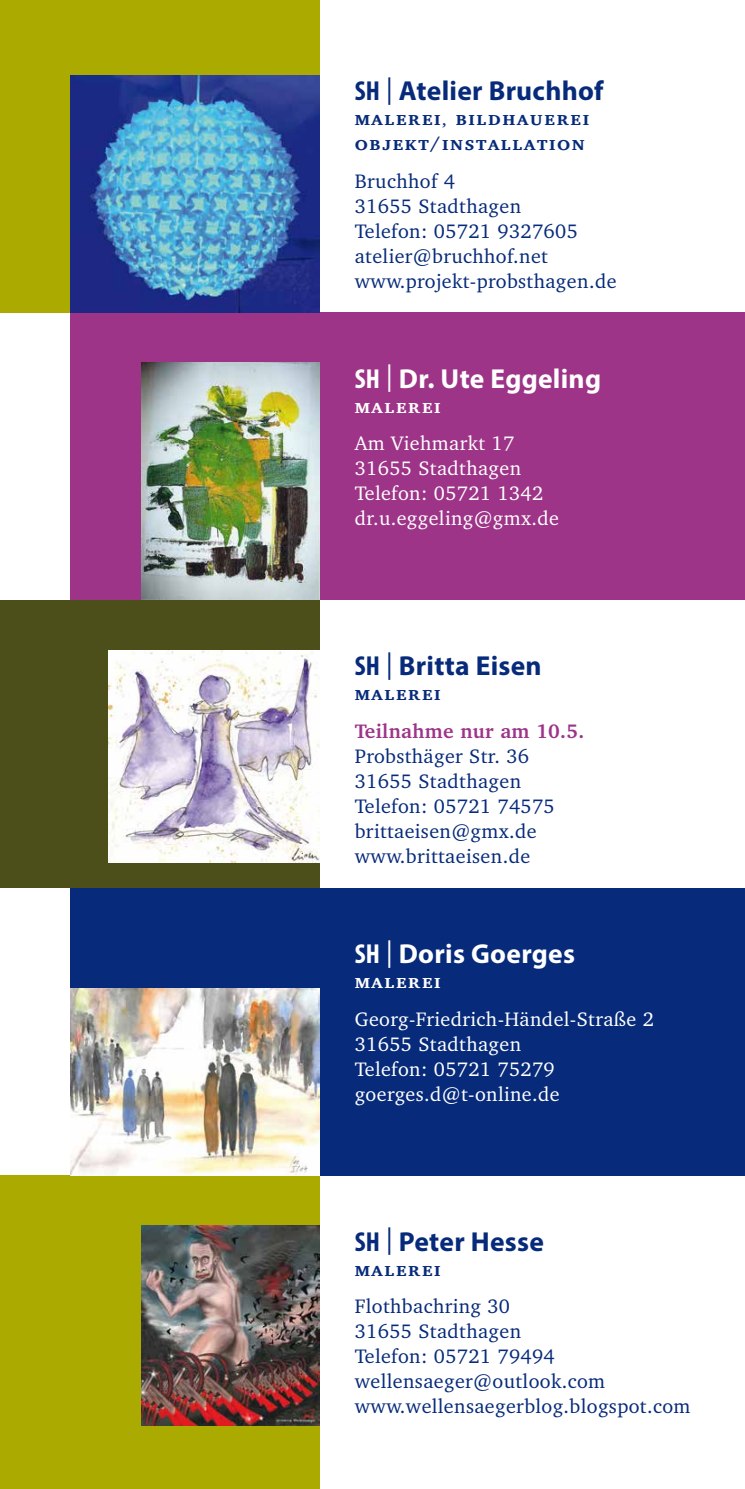
<style>
.page{position:relative;width:745px;height:1489px;background:#fff}
.page>*{position:absolute;margin:0;border:0;box-sizing:border-box;transform-origin:0 0}
.t1{font:700 27.5px "Myriad Pro";letter-spacing:.01em;color:#072b7a}
.t2{font:700 27.5px "Myriad Pro";letter-spacing:.01em;color:#fff}
.t3{font:20px/25px "Charter IT Cby BT";letter-spacing:.02em;color:#072b7a}
.t4{font:20px/25px "Charter IT Cby BT";letter-spacing:.02em;color:#fff}
.t5{font:20px/25px "Charter IT Cby BT Bold Small Cap";letter-spacing:.08em;color:#072b7a}
.t6{font:700 20px "Charter IT Cby BT";letter-spacing:.02em;color:#9d3488}
.t7{font:20px "Charter IT Cby BT Bold Small Cap";letter-spacing:.08em;color:#fff}
.s1{font-stretch:condensed}
.s2{font-weight:400}
.s3{font-family:"Charter IT Cby BT";font-weight:700}
</style>
<div class="page">
<div style="left:71px;top:313px;width:673px;height:287px;background:#9d3488"></div>
<div style="left:0;top:0;width:319px;height:313px;background:#abaa00"></div>
<div style="left:71px;top:888px;width:673px;height:287px;background:#072b7a"></div>
<div style="left:0;top:1175px;width:319px;height:313px;background:#abaa00"></div>
<div style="left:0;top:600px;width:319px;height:288px;background:#4c4f19"></div>
<img style="left:71px;top:75px;width:248px;height:238px">
<img style="left:71px;top:988px;width:248px;height:187px">
<img style="left:142px;top:363px;width:177px;height:237px">
<img style="left:108px;top:650px;width:211px;height:212px">
<img style="left:142px;top:1225px;width:177px;height:200px">
<h1 class="t1" style="left:354px;top:73px;width:250px"><span class="s1">SH</span> <span class="s2">|</span> Atelier Bruchhof</h1>
<p class="t5" style="left:354px;top:107px;width:236px">malerei, bildhauerei objekt<span class="s3">/</span>installation</p>
<p class="t3" style="left:354px;top:168px;width:263px">Bruchhof 4<br>31655 Stadthagen<br>Telefon: 05721 9327605 atelier@bruchhof.net www.projekt-probsthagen.de</p>
<h1 class="t2" style="left:354px;top:360px;width:248px"><span class="s1">SH</span> <span class="s2">|</span> Dr. Ute Eggeling</h1>
<p class="t7" style="left:354px;top:397px;width:87px">malerei</p>
<p class="t4" style="left:354px;top:430px;width:206px">Am Viehmarkt 17<br>31655 Stadthagen<br>Telefon: 05721 1342 dr.u.eggeling@gmx.de</p>
<h1 class="t1" style="left:354px;top:648px;width:188px"><span class="s1">SH</span> <span class="s2">|</span> Britta Eisen</h1>
<p class="t5" style="left:354px;top:682px;width:87px">malerei</p>
<p class="t6" style="left:354px;top:718px;width:231px">Teilnahme nur am 10.5.</p>
<p class="t3" style="left:354px;top:743px;width:201px">Probsthäger Str. 36<br>31655 Stadthagen<br>Telefon: 05721 74575 brittaeisen@gmx.de www.brittaeisen.de</p>
<h1 class="t2" style="left:354px;top:935px;width:221px"><span class="s1">SH</span> <span class="s2">|</span> Doris Goerges</h1>
<p class="t7" style="left:354px;top:972px;width:87px">malerei</p>
<p class="t4" style="left:354px;top:1005px;width:300px">Georg-Friedrich-Händel-Straße 2<br>31655 Stadthagen<br>Telefon: 05721 75279 goerges.d@t-online.de</p>
<h1 class="t1" style="left:354px;top:1223px;width:190px"><span class="s1">SH</span> <span class="s2">|</span> Peter Hesse</h1>
<p class="t5" style="left:354px;top:1257px;width:87px">malerei</p>
<p class="t3" style="left:354px;top:1293px;width:337px">Flothbachring 30<br>31655 Stadthagen<br>Telefon: 05721 79494 wellensaeger@outlook.com www.wellensaegerblog.blogspot.com</p>
</div>
